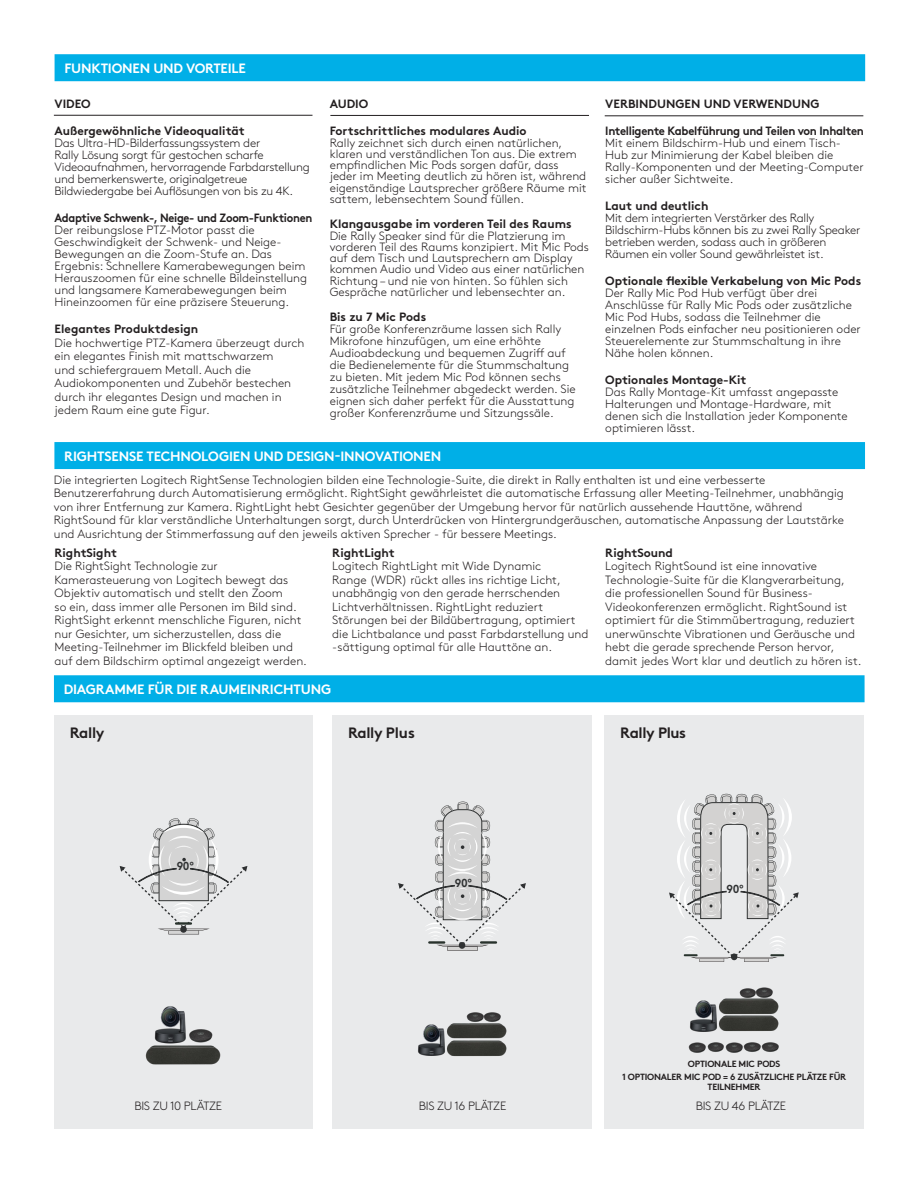
<style>
.page{position:relative;width:918px;height:1188px;background:#fff}
.page>*{position:absolute;margin:0;border:0;box-sizing:border-box;transform-origin:0 0}
.t1{font:700 15px "Brown Std";letter-spacing:-.025em;color:#231f20}
.Feature_Title{font:700 13.5px "Brown Std";letter-spacing:-.015em;color:#fff}
._03_SUBHEADS_SMALL{font:300 12px/12px "Brown Std";color:#231f20}
.Body_Copy{font:300 12px/13.5px "Brown Std";color:#231f20}
._03_SUBHEADS_SMALL-2{font:300 12px/12px "Brown Std";letter-spacing:-.02em;color:#231f20}
._03_SUBHEADS_SMALL-3{font:300 12px "Brown Std";letter-spacing:-.025em;color:#231f20}
._03_SUBHEADS_SMALL-4{font:700 12px "Brown Std";color:#231f20}
.t2{font:700 11.7px "Brown Std";letter-spacing:-.025em;color:#2f3132;scale:.96 1}
.t3{font:700 11.7px "Brown Std";letter-spacing:-.025em;color:#2f3132;scale:.95 1}
._03_SUBHEADS_SMALL-5{font:700 9px/10.8px "Brown Std";letter-spacing:-.025em;color:#231f20;text-align:center}
.s1{font-weight:700}
</style>
<div class="page">
<div style="left:55px;top:54px;width:810px;height:27px;background:#00afe7"></div>
<div style="left:54px;top:442px;width:811px;height:27px;background:#00afe7"></div>
<div style="left:55px;top:715px;width:258px;height:414px;background:#e9eaeb"></div>
<div style="left:332px;top:715px;width:260px;height:414px;background:#e9eaeb"></div>
<div style="left:604px;top:715px;width:260px;height:414px;background:#e9eaeb"></div>
<svg style="left:168px;top:931px;width:31px;height:3px"></svg>
<svg style="left:119px;top:818px;width:129px;height:113px"></svg>
<svg style="left:447px;top:947px;width:31px;height:4px"></svg>
<svg style="left:398px;top:802px;width:128px;height:145px"></svg>
<svg style="left:459px;top:942px;width:6px;height:7px"></svg>
<svg style="left:699px;top:959px;width:25px;height:3px"></svg>
<svg style="left:744px;top:959px;width:25px;height:3px"></svg>
<svg style="left:669px;top:794px;width:130px;height:165px"></svg>
<img style="left:154px;top:1006px;width:32px;height:34px">
<img style="left:145px;top:1040px;width:76px;height:25px">
<img style="left:188px;top:1029px;width:25px;height:14px">
<img style="left:690px;top:1000px;width:25px;height:32px">
<img style="left:715px;top:1017px;width:64px;height:15px">
<img style="left:739px;top:987px;width:34px;height:8px">
<img style="left:715px;top:995px;width:64px;height:22px">
<img style="left:418px;top:1024px;width:25px;height:32px">
<img style="left:443px;top:1041px;width:64px;height:16px">
<img style="left:467px;top:1012px;width:34px;height:7px">
<img style="left:443px;top:1019px;width:64px;height:22px">
<img style="left:689px;top:1042px;width:90px;height:11px">
<div style="left:54px;top:675px;width:811px;height:27px;background:#00afe7"></div>
<hr style="left:54px;top:115px;width:258px;height:1px;background:#231f20">
<hr style="left:330px;top:115px;width:259px;height:1px;background:#231f20">
<hr style="left:605px;top:116px;width:258px;height:1px;background:#231f20">
<p class="Feature_Title" style="left:64px;top:60px;width:183px">FUNKTIONEN UND VORTEILE</p>
<p class="_03_SUBHEADS_SMALL-4" style="left:55px;top:97px;width:38px">VIDEO</p>
<p class="_03_SUBHEADS_SMALL-2" style="left:55px;top:125px;width:257px"><span class="s1">Außergewöhnliche Videoqualität<br></span>Das Ultra-HD-Bilderfassungssystem der<br>Rally Lösung sorgt für gestochen scharfe Videoaufnahmen, hervorragende Farbdarstellung und bemerkenswerte, originalgetreue Bildwiedergabe bei Auflösungen von bis zu 4K.</p>
<p class="_03_SUBHEADS_SMALL" style="left:55px;top:212px;width:259px"><span class="s1">Adaptive Schwenk-, Neige- und Zoom-Funktionen </span>Der reibungslose PTZ-Motor passt die Geschwindigkeit der Schwenk- und Neige-Bewegungen an die Zoom-Stufe an. Das Ergebnis: Schnellere Kamerabewegungen beim Herauszoomen für eine schnelle Bildeinstellung und langsamere Kamerabewegungen beim Hineinzoomen für eine präzisere Steuerung.</p>
<p class="_03_SUBHEADS_SMALL" style="left:55px;top:323px;width:251px;line-height:13.5px"><span class="s1">Elegantes Produktdesign<br></span>Die hochwertige PTZ-Kamera überzeugt durch ein elegantes Finish mit mattschwarzem<br>und schiefergrauem Metall. Auch die Audiokomponenten und Zubehör bestechen durch ihr elegantes Design und machen in jedem Raum eine gute Figur.</p>
<p class="_03_SUBHEADS_SMALL-4" style="left:330px;top:97px;width:40px">AUDIO</p>
<p class="_03_SUBHEADS_SMALL" style="left:330px;top:126px;width:258px;line-height:11.2px"><span class="s1">Fortschrittliches modulares Audio<br></span>Rally zeichnet sich durch einen natürlichen, klaren und verständlichen Ton aus. Die extrem empfindlichen Mic Pods sorgen dafür, dass jeder im Meeting deutlich zu hören ist, während eigenständige Lautsprecher größere Räume mit sattem, lebensechtem Sound füllen.</p>
<p class="_03_SUBHEADS_SMALL" style="left:330px;top:219px;width:261px;line-height:11.2px"><span class="s1">Klangausgabe im vorderen Teil des Raums </span>Die Rally Speaker sind für die Platzierung im vorderen Teil des Raums konzipiert. Mit Mic Pods auf dem Tisch und Lautsprechern am Display kommen Audio und Video aus einer natürlichen Richtung – und nie von hinten. So fühlen sich Gespräche natürlicher und lebensechter an.</p>
<p class="_03_SUBHEADS_SMALL" style="left:330px;top:311px;width:247px"><span class="s1">Bis zu 7 Mic Pods<br></span>Für große Konferenzräume lassen sich Rally Mikrofone hinzufügen, um eine erhöhte Audioabdeckung und bequemen Zugriff auf die Bedienelemente für die Stummschaltung zu bieten. Mit jedem Mic Pod können sechs zusätzliche Teilnehmer abgedeckt werden. Sie eignen sich daher perfekt für die Ausstattung großer Konferenzräume und Sitzungssäle.</p>
<p class="Feature_Title" style="left:64px;top:448px;width:379px">RIGHTSENSE TECHNOLOGIEN UND DESIGN-INNOVATIONEN</p>
<p class="_03_SUBHEADS_SMALL-4" style="left:605px;top:97px;width:216px">VERBINDUNGEN UND VERWENDUNG</p>
<p class="_03_SUBHEADS_SMALL" style="left:605px;top:125px;width:260px"><span class="s1">Intelligente Kabelführung und Teilen von Inhalten </span>Mit einem Bildschirm-Hub und einem Tisch-Hub zur Minimierung der Kabel bleiben die Rally-Komponenten und der Meeting-Computer sicher außer Sichtweite.</p>
<p class="_03_SUBHEADS_SMALL-2" style="left:605px;top:200px;width:256px"><span class="s1">Laut und deutlich<br></span>Mit dem integrierten Verstärker des Rally Bildschirm-Hubs können bis zu zwei Rally Speaker betrieben werden, sodass auch in größeren Räumen ein voller Sound gewährleistet ist.</p>
<p class="_03_SUBHEADS_SMALL" style="left:605px;top:275px;width:257px"><span class="s1">Optionale flexible Verkabelung von Mic Pods </span>Der Rally Mic Pod Hub verfügt über drei Anschlüsse für Rally Mic Pods oder zusätzliche Mic Pod Hubs, sodass die Teilnehmer die einzelnen Pods einfacher neu positionieren oder Steuerelemente zur Stummschaltung in ihre Nähe holen können.</p>
<p class="_03_SUBHEADS_SMALL" style="left:605px;top:374px;width:244px"><span class="s1">Optionales Montage-Kit<br></span>Das Rally Montage-Kit umfasst angepasste Halterungen und Montage-Hardware, mit denen sich die Installation jeder Komponente optimieren lässt.</p>
<p class="Body_Copy" style="left:54px;top:473px;width:792px">Die integrierten Logitech RightSense Technologien bilden eine Technologie-Suite, die direkt in Rally enthalten ist und eine verbesserte Benutzererfahrung durch Automatisierung ermöglicht. RightSight gewährleistet die automatische Erfassung aller Meeting-Teilnehmer, unabhängig von ihrer Entfernung zur Kamera. RightLight hebt Gesichter gegenüber der Umgebung hervor für natürlich aussehende Hauttöne, während RightSound für klar verständliche Unterhaltungen sorgt, durch Unterdrücken von Hintergrundgeräuschen, automatische Anpassung der Lautstärke und Ausrichtung der Stimmerfassung auf den jeweils aktiven Sprecher - für bessere Meetings.</p>
<p class="_03_SUBHEADS_SMALL" style="left:55px;top:546px;width:254px;line-height:13.5px"><span class="s1">RightSight<br></span>Die RightSight Technologie zur Kamerasteuerung von Logitech bewegt das Objektiv automatisch und stellt den Zoom<br>so ein, dass immer alle Personen im Bild sind.<br>RightSight erkennt menschliche Figuren, nicht nur Gesichter, um sicherzustellen, dass die Meeting-Teilnehmer im Blickfeld bleiben und auf dem Bildschirm optimal angezeigt werden.</p>
<p class="_03_SUBHEADS_SMALL" style="left:605px;top:546px;width:258px;line-height:13.5px"><span class="s1">RightSound<br></span>Logitech RightSound ist eine innovative Technologie-Suite für die Klangverarbeitung, die professionellen Sound für Business-Videokonferenzen ermöglicht. RightSound ist optimiert für die Stimmübertragung, reduziert unerwünschte Vibrationen und Geräusche und hebt die gerade sprechende Person hervor, damit jedes Wort klar und deutlich zu hören ist.</p>
<p class="_03_SUBHEADS_SMALL" style="left:332px;top:546px;width:258px;line-height:13.5px"><span class="s1">RightLight<br></span>Logitech RightLight mit Wide Dynamic<br>Range (WDR) rückt alles ins richtige Licht, unabhängig von den gerade herrschenden Lichtverhältnissen. RightLight reduziert Störungen bei der Bildübertragung, optimiert die Lichtbalance und passt Farbdarstellung und -sättigung optimal für alle Hauttöne an.</p>
<p class="Feature_Title" style="left:64px;top:681px;width:269px">DIAGRAMME FÜR DIE RAUMEINRICHTUNG</p>
<p class="t1" style="left:70px;top:724px;width:36px">Rally</p>
<p class="t1" style="left:348px;top:724px;width:68px">Rally Plus</p>
<p class="t1" style="left:620px;top:724px;width:67px">Rally Plus</p>
<p class="t3" style="left:177px;top:859px;width:20px">90º</p>
<p class="t2" style="left:455px;top:876px;width:20px">90º</p>
<p class="t2" style="left:727px;top:882px;width:20px">90º</p>
<p class="_03_SUBHEADS_SMALL-5" style="left:688px;top:1058px;width:94px">OPTIONALE MIC PODS</p>
<p class="_03_SUBHEADS_SMALL-5" style="left:622px;top:1071px;width:226px">1 OPTIONALER MIC POD = 6 ZUSÄTZLICHE PLÄTZE FÜR<br>TEILNEHMER</p>
<p class="_03_SUBHEADS_SMALL-3" style="left:135px;top:1099px;width:89px">BIS ZU 10 PLÄTZE</p>
<p class="_03_SUBHEADS_SMALL-3" style="left:419px;top:1099px;width:89px">BIS ZU 16 PLÄTZE</p>
<p class="_03_SUBHEADS_SMALL-3" style="left:696px;top:1099px;width:92px">BIS ZU 46 PLÄTZE</p>
</div>
